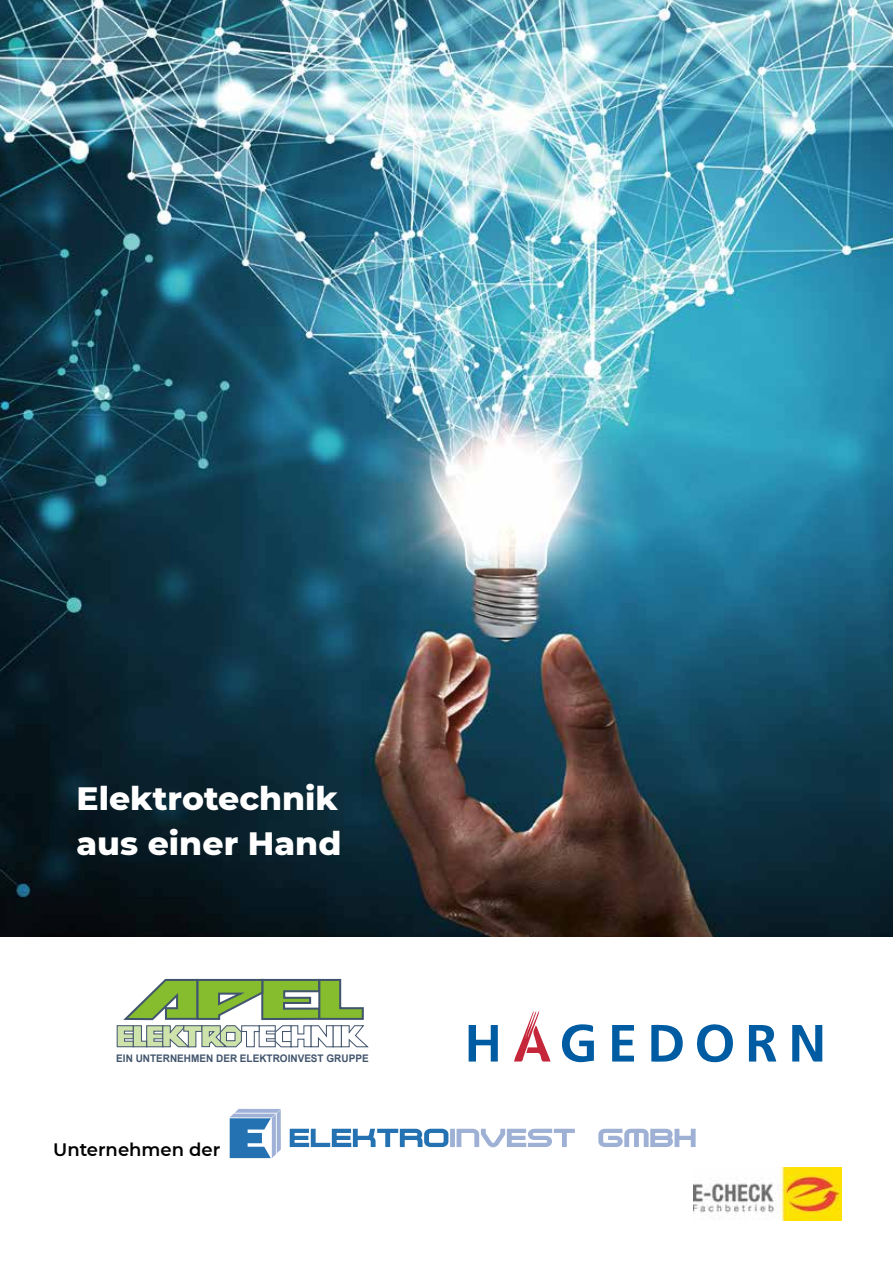
<style>
.page{position:relative;width:893px;height:1263px;background:#fff}
.page>*{position:absolute;margin:0;border:0;box-sizing:border-box;transform-origin:0 0}
.t1{font:800 33px/45px "Montserrat";color:#fff}
.t2{font:600 18px "Montserrat";color:#000}
.t3{font:700 10.5px "Arial";color:#42556e;scale:.96 1}
</style>
<div class="page">
<img style="left:0;top:0;width:893px;height:936px">
<svg style="left:116px;top:978px;width:253px;height:70px"></svg>
<svg style="left:469px;top:1011px;width:353px;height:51px"></svg>
<img style="left:693px;top:1168px;width:149px;height:52px">
<svg style="left:290px;top:1129px;width:406px;height:18px"></svg>
<svg style="left:230px;top:1109px;width:51px;height:49px;background:#75a1cc"></svg>
<h1 class="t1" style="left:77px;top:774px;width:266px">Elektrotechnik aus einer Hand</h1>
<p class="t3" style="left:116px;top:1051px;width:264px">EIN UNTERNEHMEN DER ELEKTROINVEST GRUPPE</p>
<h2 class="t2" style="left:53px;top:1137px;width:169px">Unternehmen der</h2>
</div>
